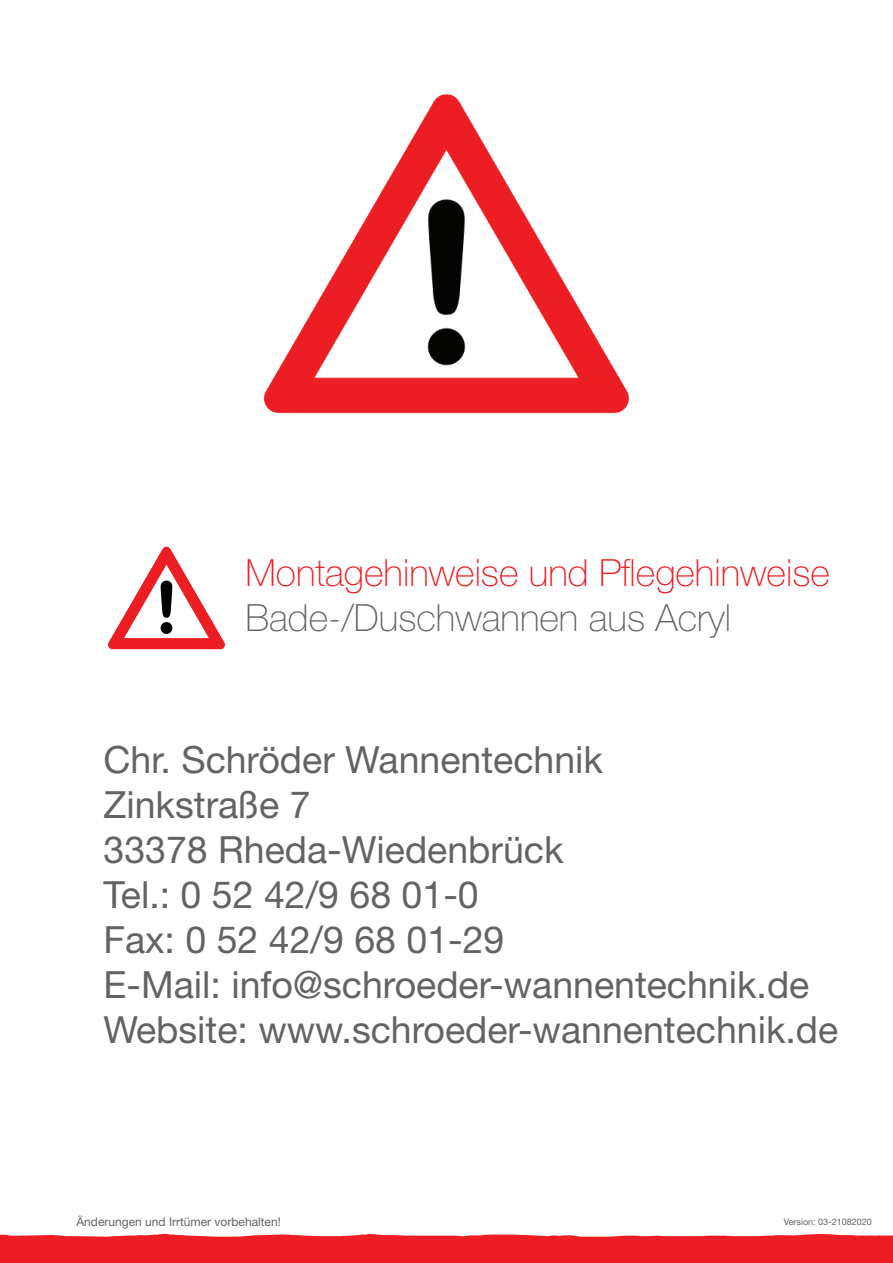
<style>
.page{position:relative;width:893px;height:1263px;background:#fff}
.page>*{position:absolute;margin:0;border:0;box-sizing:border-box;transform-origin:0 0}
.t1{font:37.5px/45px "Helvetica Neue LT Std";color:#636366}
.t2{font:100 37.5px "Helvetica Neue LT Std";color:#ee1d23}
.t3{font:100 37.5px "Helvetica Neue LT Std";color:#636366}
.t4{font:12px "Helvetica Neue LT Std";color:#636366}
.t5{font:9px "Helvetica Neue LT Std";color:#636366}
</style>
<div class="page">
<svg style="left:0;top:1233px;width:893px;height:9px"></svg>
<div style="left:0;top:1242px;width:893px;height:21px;background:#ee1d23"></div>
<img style="left:108px;top:546px;width:117px;height:104px">
<img style="left:264px;top:94px;width:365px;height:320px">
<p class="t2" style="left:246px;top:551px;width:586px">Montagehinweise und Pflegehinweise</p>
<p class="t3" style="left:246px;top:596px;width:487px">Bade-/Duschwannen aus Acryl</p>
<p class="t1" style="left:104px;top:737px;width:736px">Chr. Schröder Wannentechnik<br>Zinkstraße 7<br>33378 Rheda-Wiedenbrück<br>Tel.: 0 52 42/9 68 01-0<br>Fax: 0 52 42/9 68 01-29<br>E-Mail: info@schroeder-wannentechnik.de<br>Website: www.schroeder-wannentechnik.de</p>
<p class="t4" style="left:77px;top:1214px;width:206px">Änderungen und Irrtümer vorbehalten!</p>
<p class="t5" style="left:784px;top:1216px;width:90px">Version: 03-21082020</p>
</div>
